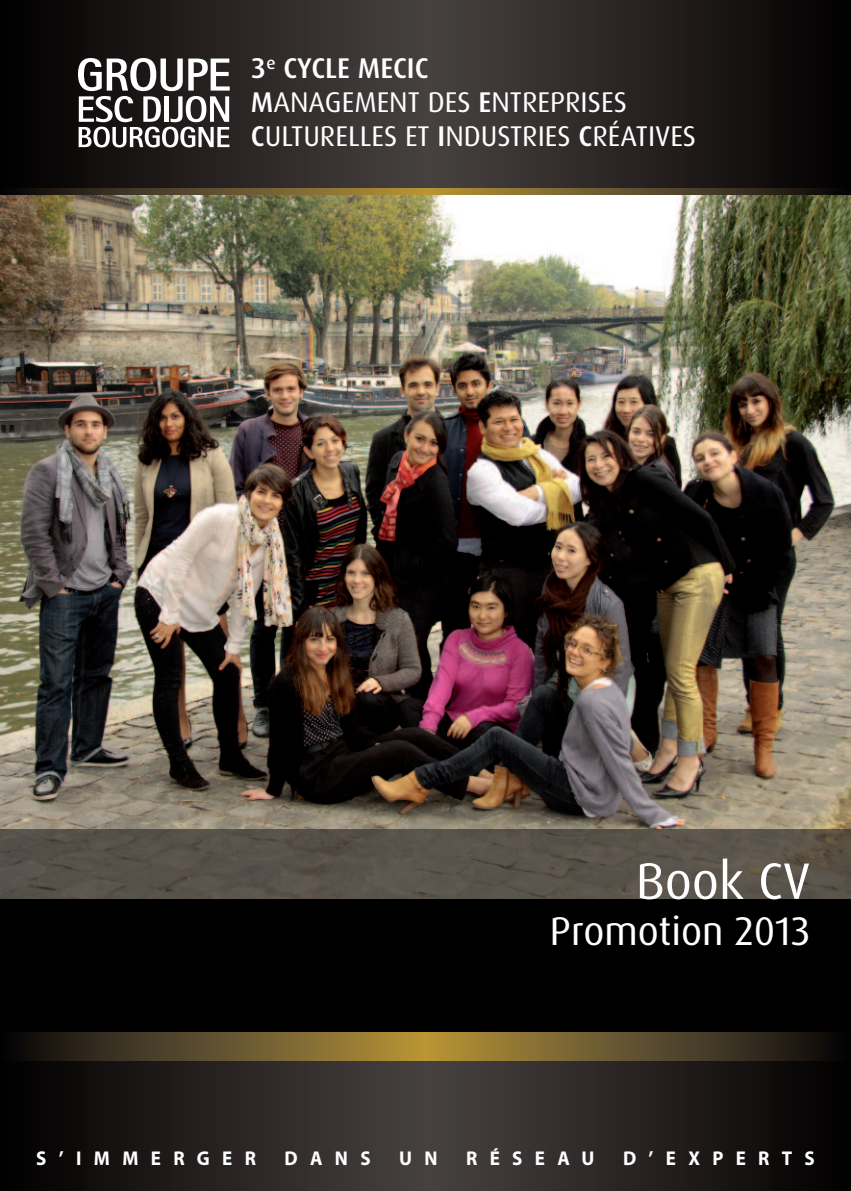
<style>
.page{position:relative;width:851px;height:1191px;background:#fff}
.page>*{position:absolute;margin:0;border:0;box-sizing:border-box;transform-origin:0 0}
.t1{font:51.4px "Dax OT";color:#fff}
.t2{font:40px "Dax OT";color:#fff}
.t3{font:28.6px/34.2px "Dax";color:#fff}
.t4{font:700 20px "Myriad";letter-spacing:.65em;color:#fff;scale:.95 1}
.s1{font-weight:500}
</style>
<div class="page">
<div style="left:1px;top:0;width:428px;height:1191px;background:linear-gradient(to right,#020000,#4a4341)"></div>
<div style="left:426px;top:0;width:424px;height:1191px;background:linear-gradient(to right,#4a4442,#030000)"></div>
<img style="left:0;top:194px;width:850px;height:636px">
<img style="left:0;top:1032px;width:850px;height:28px">
<div style="left:0;top:899px;width:850px;height:133px;background:#000"></div>
<img style="left:0;top:830px;width:851px;height:69px">
<svg style="left:0;top:189px;width:850px;height:5px;background:#5f4e28"></svg>
<svg style="left:78px;top:58px;width:152px;height:89px"></svg>
<p class="t3" style="left:251px;top:53px;width:447px"><span class="s1">3</span><sup>e</sup> <span class="s1">CYCLE MECIC<br>M</span>ANAGEMENT DES <span class="s1">E</span>NTREPRISES<br><span class="s1">C</span>ULTURELLES ET <span class="s1">I</span>NDUSTRIES <span class="s1">C</span>RÉATIVES</p>
<h1 class="t1" style="left:635px;top:858px;width:176px">Book CV</h1>
<h2 class="t2" style="left:550px;top:913px;width:261px">Promotion 2013</h2>
<p class="t4" style="left:36px;top:1150px;width:233px">S’IMMERGER</p>
<p class="t4" style="left:284px;top:1150px;width:92px">DANS</p>
<p class="t4" style="left:399px;top:1150px;width:42px">U N</p>
<p class="t4" style="left:466px;top:1150px;width:137px">RÉSEAU</p>
<p class="t4" style="left:623px;top:1150px;width:203px">D’EXPERTS</p>
</div>
